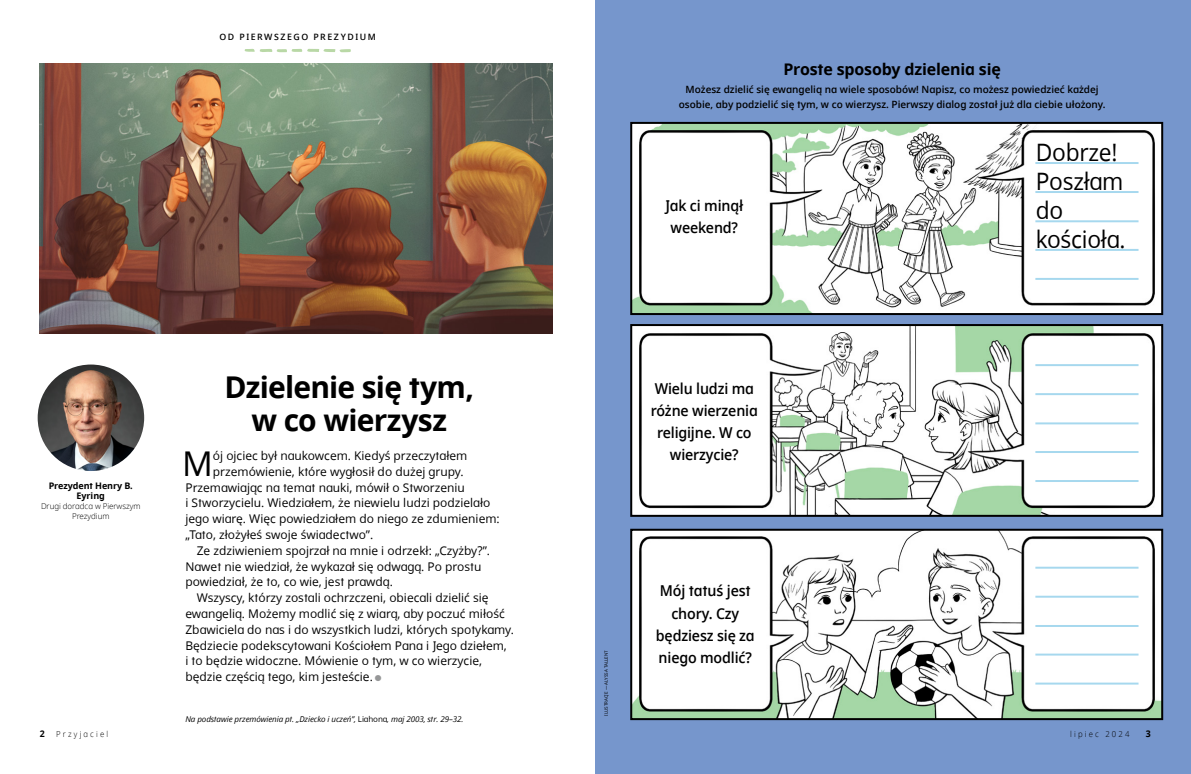
<style>
.page{position:relative;width:1191px;height:774px;background:#fff}
.page>*{position:absolute;margin:0;border:0;box-sizing:border-box;transform-origin:0 0}
.p1_first{font:34.1px "Dots Solidlds Lat";color:#000}
.t1{font:700 30px/33px "Dots Solidlds Lat";letter-spacing:-.025em;color:#000;text-align:center}
.span_dominant_p{font:24px/29px "Dots Solidlds Lat";letter-spacing:-.01em;color:#000;scale:.95 1}
.t2{font:700 16px "Dots Solidlds Lat";letter-spacing:-.01em;color:#000}
.t3{font:600 15px/22px "Dots Solidlds Lat";letter-spacing:-.01em;color:#000;text-align:center;scale:.95 1}
.p1{font:12px/15.8px "Dots Solidlds Lat";color:#000}
.p1_first-2{font:12px "Dots Solidlds Lat";color:#000}
.p2_first{font:600 10px/15px "Dots Solidlds Lat";color:#000;text-align:center}
.t4{font:700 9.2px "Dots Solidlds Lat";color:#000;scale:.95 1}
.p1_author-name{font:700 9px/10.5px "Dots Solidlds Lat";letter-spacing:-.005em;color:#000;text-align:center}
.t5{font:600 8.8px "Dots Solidlds Lat";letter-spacing:.175em;color:#000}
.t6{font:300 8.2px "Dots Solidlds Lat";letter-spacing:.28em;color:#000;scale:.95 1}
.t7{font:italic 8px "Dots Solidlds Lat";letter-spacing:-.01em;color:#000}
.p1_author-role{font:300 8px/10px "Dots Solidlds Lat";letter-spacing:-.005em;color:#000;text-align:center}
.p1_figure_image_credit_first__p1_aside_i{font:4.5px "Dots Solidlds Lat";color:#000}
.s1{font-family:"Ding P Ilds Dpi";font-size:8.5px;color:#969798}
.s2{font-style:normal}
</style>
<div class="page">
<svg style="left:244px;top:49px;width:107px;height:3px"></svg>
<img style="left:36px;top:363px;width:110px;height:110px;border-radius:55px">
<div style="left:34px;top:361px;width:114px;height:114px;border:4px solid #fff;border-radius:50%"></div>
<img style="left:40px;top:64px;width:513px;height:269px">
<div style="left:595px;top:0;width:596px;height:774px;background:#7696cc"></div>
<img style="left:633px;top:125px;width:527px;height:187px">
<div style="left:630px;top:122px;width:533px;height:193px;border:2px solid #000"></div>
<img style="left:633px;top:327px;width:527px;height:187px">
<div style="left:630px;top:324px;width:533px;height:193px;border:2px solid #000"></div>
<img style="left:633px;top:532px;width:527px;height:185px">
<div style="left:630px;top:529px;width:533px;height:191px;border:2px solid #000"></div>
<hr style="left:1035px;top:567px;width:103px;height:2px;background:#0091d0">
<hr style="left:1035px;top:653px;width:103px;height:2px;background:#0091d0">
<hr style="left:1035px;top:596px;width:103px;height:2px;background:#0091d0">
<hr style="left:1035px;top:682px;width:103px;height:2px;background:#0091d0">
<hr style="left:1035px;top:625px;width:103px;height:2px;background:#0091d0">
<hr style="left:1035px;top:364px;width:103px;height:2px;background:#0091d0">
<hr style="left:1035px;top:451px;width:103px;height:2px;background:#0091d0">
<hr style="left:1035px;top:393px;width:103px;height:2px;background:#0091d0">
<hr style="left:1035px;top:480px;width:103px;height:2px;background:#0091d0">
<hr style="left:1035px;top:422px;width:103px;height:2px;background:#0091d0">
<hr style="left:1035px;top:162px;width:103px;height:2px;background:#0091d0">
<hr style="left:1035px;top:249px;width:103px;height:2px;background:#0091d0">
<hr style="left:1035px;top:191px;width:103px;height:2px;background:#0091d0">
<hr style="left:1035px;top:278px;width:103px;height:2px;background:#0091d0">
<hr style="left:1035px;top:220px;width:103px;height:2px;background:#0091d0">
<p class="t5" style="left:219px;top:30px;width:158px">OD PIERWSZEGO PREZYDIUM</p>
<p class="p1_author-name" style="left:49px;top:480px;width:86px">Prezydent Henry B.<br>Eyring</p>
<p class="p1_author-role" style="left:41px;top:501px;width:101px">Drugi doradca w Pierwszym<br>Prezydium</p>
<p class="t1" style="left:224px;top:371px;width:251px">Dzielenie się tym, w co wierzysz</p>
<p class="p1_first" style="left:182px;top:438px;width:32px">M</p>
<p class="p1_first-2" style="left:213px;top:447px;width:256px">ój ojciec był naukowcem. Kiedyś przeczytałem</p>
<p class="p1_first-2" style="left:213px;top:463px;width:252px">przemówienie, które wygłosił do dużej grupy.</p>
<p class="p1_first-2" style="left:185px;top:478px;width:281px">Przemawiając na temat nauki, mówił o Stworzeniu</p>
<p class="p1_first-2" style="left:185px;top:494px;width:306px">i Stworzycielu. Wiedziałem, że niewielu ludzi podzielało</p>
<p class="p1_first-2" style="left:185px;top:510px;width:316px">jego wiarę. Więc powiedziałem do niego ze zdumieniem:</p>
<p class="p1_first-2" style="left:185px;top:526px;width:189px">„Tato, złożyłeś swoje świadectwo”.</p>
<p class="p1" style="left:185px;top:543px;width:306px;text-indent:11px">Ze zdziwieniem spojrzał na mnie i odrzekł: „Czyżby?”.<br>Nawet nie wiedział, że wykazał się odwagą. Po prostu powiedział, że to, co wie, jest prawdą.</p>
<p class="p1" style="left:185px;top:590px;width:330px;text-indent:11px">Wszyscy, którzy zostali ochrzczeni, obiecali dzielić się ewangelią. Możemy modlić się z wiarą, aby poczuć miłość Zbawiciela do nas i do wszystkich ludzi, których spotykamy.<br>Będziecie podekscytowani Kościołem Pana i Jego dziełem,<br>i to będzie widoczne. Mówienie o tym, w co wierzycie, będzie częścią tego, kim jesteście. <span class="s1">●</span></p>
<p class="t7" style="left:185px;top:713px;width:279px">Na podstawie przemówienia pt. „Dziecko i uczeń”, <span class="s2">Liahona</span>, maj 2003, str. 29–32.</p>
<p class="t2" style="left:783px;top:57px;width:219px">Proste sposoby dzielenia się</p>
<p class="p2_first" style="left:678px;top:82px;width:428px">Możesz dzielić się ewangelią na wiele sposobów! Napisz, co możesz powiedzieć każdej osobie, aby podzielić się tym, w co wierzysz. Pierwszy dialog został już dla ciebie ułożony.</p>
<p class="t3" style="left:665px;top:195px;width:83px">Jak ci minął weekend?</p>
<p class="span_dominant_p" style="left:1035px;top:138px;width:96px">Dobrze!<br>Poszłam do kościoła.</p>
<p class="t3" style="left:651px;top:378px;width:114px">Wielu ludzi ma różne wierzenia religijne. W co wierzycie?</p>
<p class="p1_figure_image_credit_first__p1_aside_i" style="left:603px;top:716px;width:67px;rotate:-90deg">ILUSTRACJE — ALYSSA TALLENT</p>
<p class="t3" style="left:656px;top:580px;width:105px">Mój tatuś jest chory. Czy będziesz się za niego modlić?</p>
<p class="t4" style="left:40px;top:727px;width:7px">2</p>
<p class="t6" style="left:56px;top:728px;width:56px">Przyjaciel</p>
<p class="t6" style="left:1070px;top:728px;width:64px">lipiec 2024</p>
<p class="t4" style="left:1146px;top:727px;width:7px">3</p>
</div>
